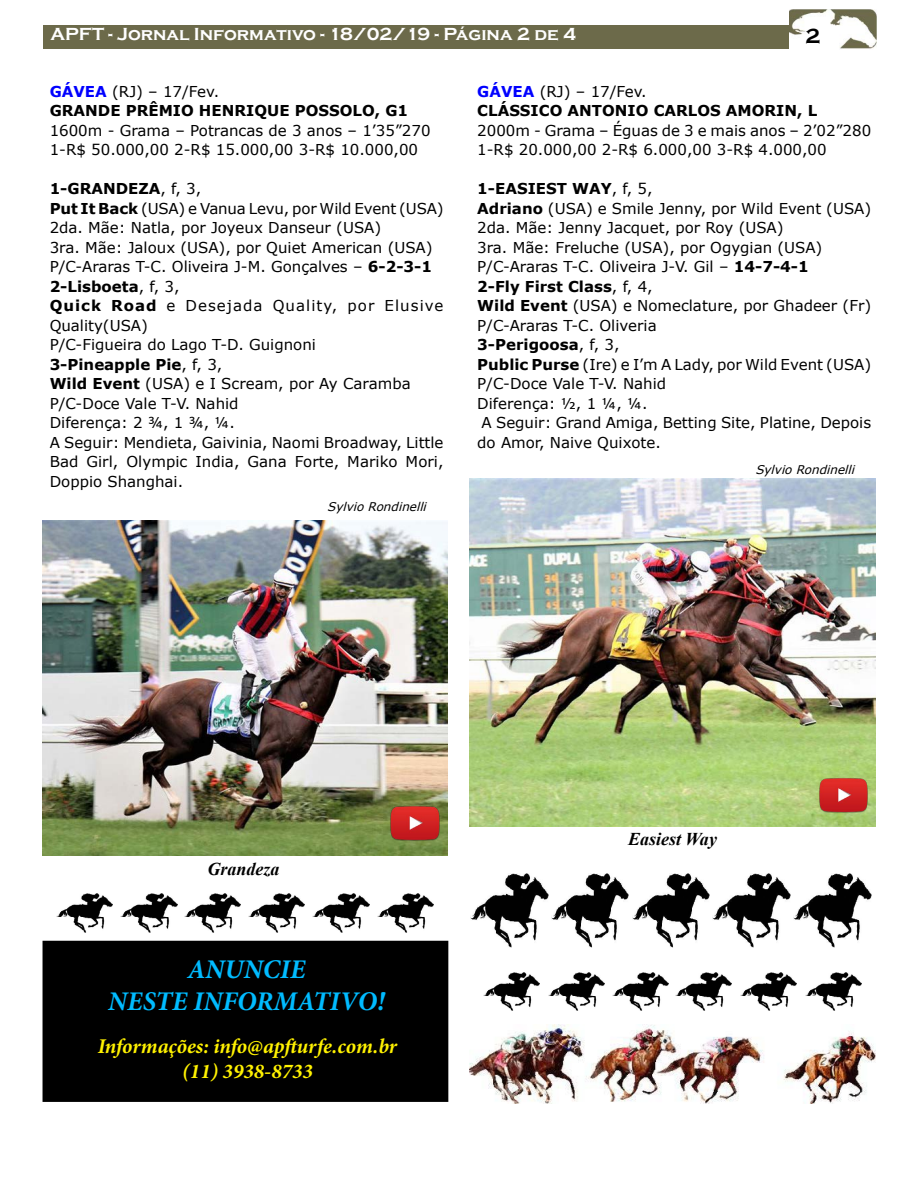
<style>
.page{position:relative;width:918px;height:1188px;background:#fff}
.page>*{position:absolute;margin:0;border:0;box-sizing:border-box;transform-origin:0 0}
.t1{font:italic 700 27px/32.4px "Minion Pro";color:#0bf;text-align:center}
.t2{font:italic 700 21px/25.2px "Minion Pro";letter-spacing:-.005em;color:#fff200;text-align:center}
.t3{font:700 21px "Copperplate Gothic";color:#000}
.t4{font:700 18px "Copperplate Gothic";color:#fff}
.t5{font:italic 700 18px "Times New Roman";color:#000}
.t6{font:15px/19.5px "Verdana";color:#000}
.t7{font:700 15px/19.5px "Verdana";color:#000}
.t8{font:italic 12px "Verdana";color:#000}
.s1{color:#00f}
.s2{font-weight:400}
.s3{font-weight:700}
</style>
<div class="page">
<div style="left:43px;top:25px;width:746px;height:24px;background:#6c6a4a"></div>
<img style="left:789px;top:10px;width:87px;height:39px">
<div style="left:43px;top:941px;width:405px;height:160px;background:#000"></div>
<div style="left:43px;top:941px;width:405px;height:161px;border:2px solid #000"></div>
<img style="left:470px;top:1024px;width:405px;height:79px">
<img style="left:56px;top:894px;width:56px;height:38px">
<img style="left:121px;top:894px;width:56px;height:38px">
<img style="left:184px;top:894px;width:57px;height:38px">
<img style="left:248px;top:894px;width:56px;height:38px">
<img style="left:313px;top:894px;width:56px;height:38px">
<img style="left:378px;top:894px;width:56px;height:38px">
<img style="left:484px;top:973px;width:56px;height:38px">
<img style="left:548px;top:973px;width:57px;height:38px">
<img style="left:612px;top:973px;width:56px;height:38px">
<img style="left:676px;top:973px;width:56px;height:38px">
<img style="left:740px;top:973px;width:57px;height:38px">
<img style="left:805px;top:973px;width:56px;height:38px">
<img style="left:471px;top:873px;width:77px;height:75px">
<img style="left:551px;top:873px;width:78px;height:75px">
<img style="left:632px;top:873px;width:78px;height:75px">
<img style="left:713px;top:873px;width:77px;height:75px">
<img style="left:794px;top:873px;width:77px;height:75px">
<img style="left:42px;top:520px;width:406px;height:335px">
<img style="left:470px;top:478px;width:405px;height:349px">
<img style="left:384px;top:793px;width:62px;height:62px">
<img style="left:812px;top:764px;width:62px;height:63px">
<p class="t4" style="left:51px;top:24px;width:527px">APFT - Jornal Informativo - 18/02/19 - Página 2 de 4</p>
<h2 class="t3" style="left:805px;top:25px;width:16px">2</h2>
<p class="t7" style="left:50px;top:81px;width:360px"><span class="s1">GÁVEA</span> <span class="s2">(RJ) – 17/Fev.<br></span>GRANDE PRÊMIO HENRIQUE POSSOLO, G1</p>
<p class="t6" style="left:50px;top:120px;width:382px">1600m - Grama – Potrancas de 3 anos – 1’35”270<br>1-R$ 50.000,00 2-R$ 15.000,00 3-R$ 10.000,00</p>
<p class="t6" style="left:50px;top:179px;width:395px"><span class="s3">1-GRANDEZA</span>, f, 3,<br><span class="s3">Put It Back</span> (USA) e Vanua Levu, por Wild Event (USA)<br>2da. Mãe: Natla, por Joyeux Danseur (USA)<br>3ra. Mãe: Jaloux (USA), por Quiet American (USA)<br>P/C-Araras T-C. Oliveira J-M. Gonçalves – <span class="s3">6-2-3-1<br>2-Lisboeta</span>, f, 3,<br><span class="s3">Quick Road</span> e Desejada Quality, por Elusive Quality(USA)<br>P/C-Figueira do Lago T-D. Guignoni<br><span class="s3">3-Pineapple Pie</span>, f, 3,<br><span class="s3">Wild Event</span> (USA) e I Scream, por Ay Caramba P/C-Doce Vale T-V. Nahid<br>Diferença: 2 ¾, 1 ¾, ¼.<br>A Seguir: Mendieta, Gaivinia, Naomi Broadway, Little Bad Girl, Olympic India, Gana Forte, Mariko Mori, Doppio Shanghai.</p>
<p class="t8" style="left:327px;top:499px;width:104px">SylvioRondinelli</p>
<p class="t7" style="left:477px;top:81px;width:342px"><span class="s1">GÁVEA</span> <span class="s2">(RJ) – 17/Fev.<br></span>CLÁSSICO ANTONIO CARLOS AMORIN, L</p>
<p class="t6" style="left:477px;top:120px;width:395px">2000m - Grama – Éguas de 3 e mais anos – 2’02”280<br>1-R$ 20.000,00 2-R$ 6.000,00 3-R$ 4.000,00</p>
<p class="t6" style="left:477px;top:179px;width:395px"><span class="s3">1-EASIEST WAY</span>, f, 5,<br><span class="s3">Adriano</span> (USA) e Smile Jenny, por Wild Event (USA)<br>2da. Mãe: Jenny Jacquet, por Roy (USA)<br>3ra. Mãe: Freluche (USA), por Ogygian (USA)<br>P/C-Araras T-C. Oliveira J-V. Gil – <span class="s3">14-7-4-1<br>2-Fly First Class</span>, f, 4,<br><span class="s3">Wild Event</span> (USA) e Nomeclature, por Ghadeer (Fr)<br>P/C-Araras T-C. Oliveria<br><span class="s3">3-Perigoosa</span>, f, 3,<br><span class="s3">Public Purse</span> (Ire) e I’m A Lady, por Wild Event (USA)<br>P/C-Doce Vale T-V. Nahid<br>Diferença: ½, 1 ¼, ¼.<br>A Seguir: Grand Amiga, Betting Site, Platine, Depois do Amor, Naive Quixote.</p>
<p class="t8" style="left:756px;top:461px;width:104px">SylvioRondinelli</p>
<p class="t5" style="left:207px;top:856px;width:74px">Grandeza</p>
<h1 class="t1" style="left:108px;top:953px;width:278px">ANUNCIE<br>NESTE INFORMATIVO!</h1>
<h2 class="t2" style="left:98px;top:1033px;width:301px">Informações: info@apfturfe.com.br (11) 3938-8733</h2>
<p class="t5" style="left:628px;top:826px;width:90px">Easiest Way</p>
</div>
